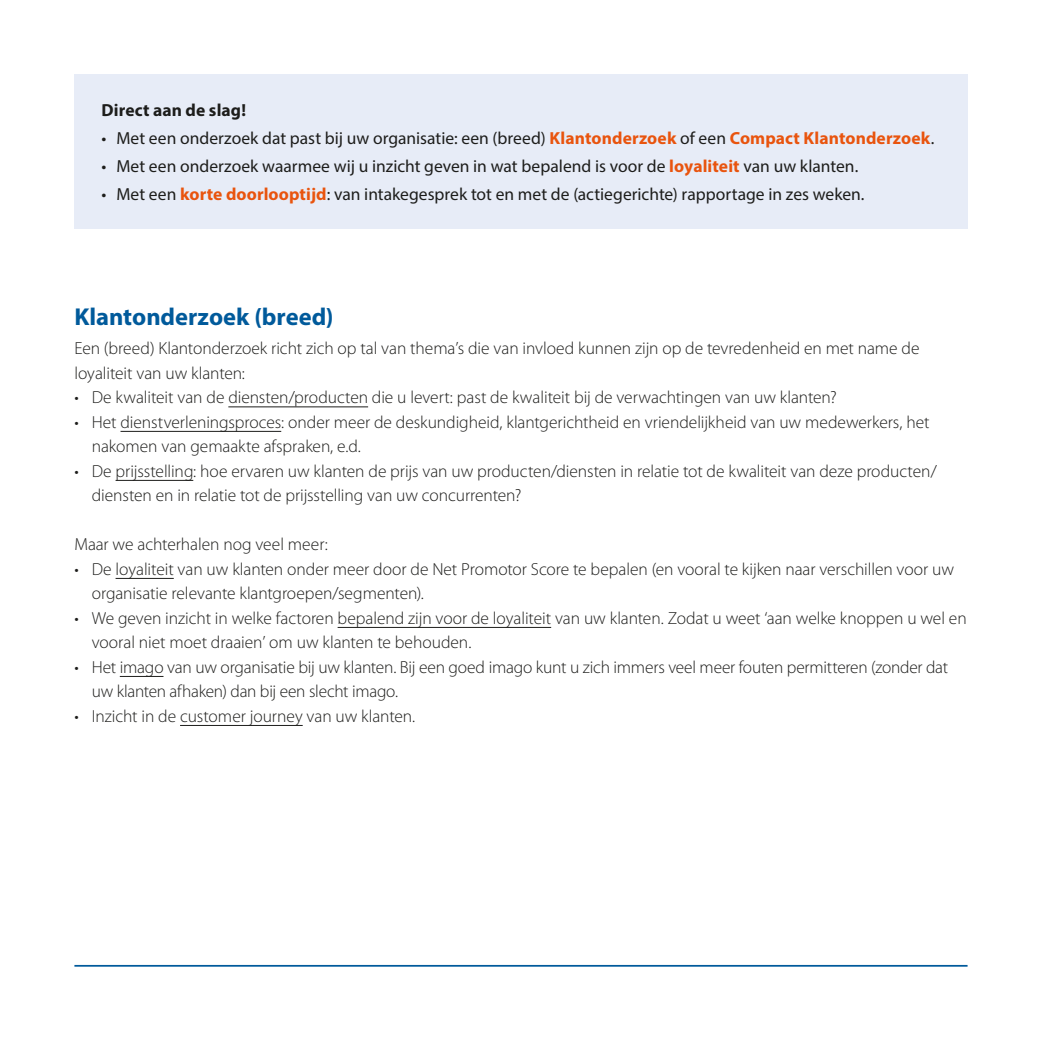
<style>
.page{position:relative;width:1042px;height:1042px;background:#fff}
.page>*{position:absolute;margin:0;border:0;box-sizing:border-box;transform-origin:0 0}
.t1{font:700 24.5px "Myriad Pro";color:#005a9b}
.t2{font:300 17.5px/24.5px "Myriad Pro";letter-spacing:-.005em;color:#1d1d1b}
.t3{font:17.5px "Myriad Pro";color:#1d1d1b}
.t4{font:700 17.5px "Myriad Pro";letter-spacing:.005em;color:#1d1d1b}
.s1{font-weight:700;color:#e9540e}
</style>
<div class="page">
<hr style="left:228px;top:406px;width:140px;height:1px;background:#1d1d1b">
<hr style="left:120px;top:431px;width:161px;height:1px;background:#1d1d1b">
<hr style="left:116px;top:480px;width:77px;height:1px;background:#1d1d1b">
<hr style="left:116px;top:578px;width:58px;height:1px;background:#1d1d1b">
<hr style="left:338px;top:627px;width:213px;height:1px;background:#1d1d1b">
<hr style="left:120px;top:676px;width:43px;height:1px;background:#1d1d1b">
<hr style="left:180px;top:725px;width:123px;height:1px;background:#1d1d1b">
<div style="left:74px;top:74px;width:893px;height:155px;background:#e7ecf7"></div>
<hr style="left:74px;top:965px;width:893px;height:1px;background:#005a9b">
<p class="t4" style="left:102px;top:98px;width:146px">Direct aan de slag!</p>
<p class="t3" style="left:102px;top:127px;width:834px">• Met een onderzoek dat past bij uw organisatie: een (breed) <span class="s1">Klantonderzoek</span> of een <span class="s1">Compact Klantonderzoek</span>.</p>
<p class="t3" style="left:102px;top:155px;width:758px">• Met een onderzoek waarmee wij u inzicht geven in wat bepalend is voor de <span class="s1">loyaliteit</span> van uw klanten.</p>
<p class="t3" style="left:102px;top:183px;width:764px">• Met een <span class="s1">korte doorlooptijd</span>: van intakegesprek tot en met de (actiegerichte) rapportage in zes weken.</p>
<h1 class="t1" style="left:74px;top:301px;width:261px">Klantonderzoek (breed)</h1>
<p class="t2" style="left:74px;top:336px;width:847px">Een (breed) Klantonderzoek richt zich op tal van thema’s die van invloed kunnen zijn op de tevredenheid en met name de loyaliteit van uw klanten:</p>
<p class="t2" style="left:74px;top:385px;width:764px">• De kwaliteit van de diensten/producten die u levert: past de kwaliteit bij de verwachtingen van uw klanten?</p>
<p class="t2" style="left:92px;top:410px;width:839px;text-indent:-17px">• Het dienstverleningsproces: onder meer de deskundigheid, klantgerichtheid en vriendelijkheid van uw medewerkers, het nakomen van gemaakte afspraken, e.d.</p>
<p class="t2" style="left:92px;top:459px;width:846px;text-indent:-17px">• De prijsstelling: hoe ervaren uw klanten de prijs van uw producten/diensten in relatie tot de kwaliteit van deze producten/ diensten en in relatie tot de prijsstelling van uw concurrenten?</p>
<p class="t2" style="left:74px;top:532px;width:255px">Maar we achterhalen nog veel meer:</p>
<p class="t2" style="left:92px;top:557px;width:864px;text-indent:-17px">• De loyaliteit van uw klanten onder meer door de Net Promotor Score te bepalen (en vooral te kijken naar verschillen voor uw organisatie relevante klantgroepen/segmenten).</p>
<p class="t2" style="left:92px;top:606px;width:876px;text-indent:-17px">• We geven inzicht in welke factoren bepalend zijn voor de loyaliteit van uw klanten. Zodat u weet ‘aan welke knoppen u wel en vooral niet moet draaien’ om uw klanten te behouden.</p>
<p class="t2" style="left:92px;top:655px;width:858px;text-indent:-17px">• Het imago van uw organisatie bij uw klanten. Bij een goed imago kunt u zich immers veel meer fouten permitteren (zonder dat uw klanten afhaken) dan bij een slecht imago.</p>
<p class="t2" style="left:74px;top:704px;width:342px">• Inzicht in de customer journey van uw klanten.</p>
</div>
